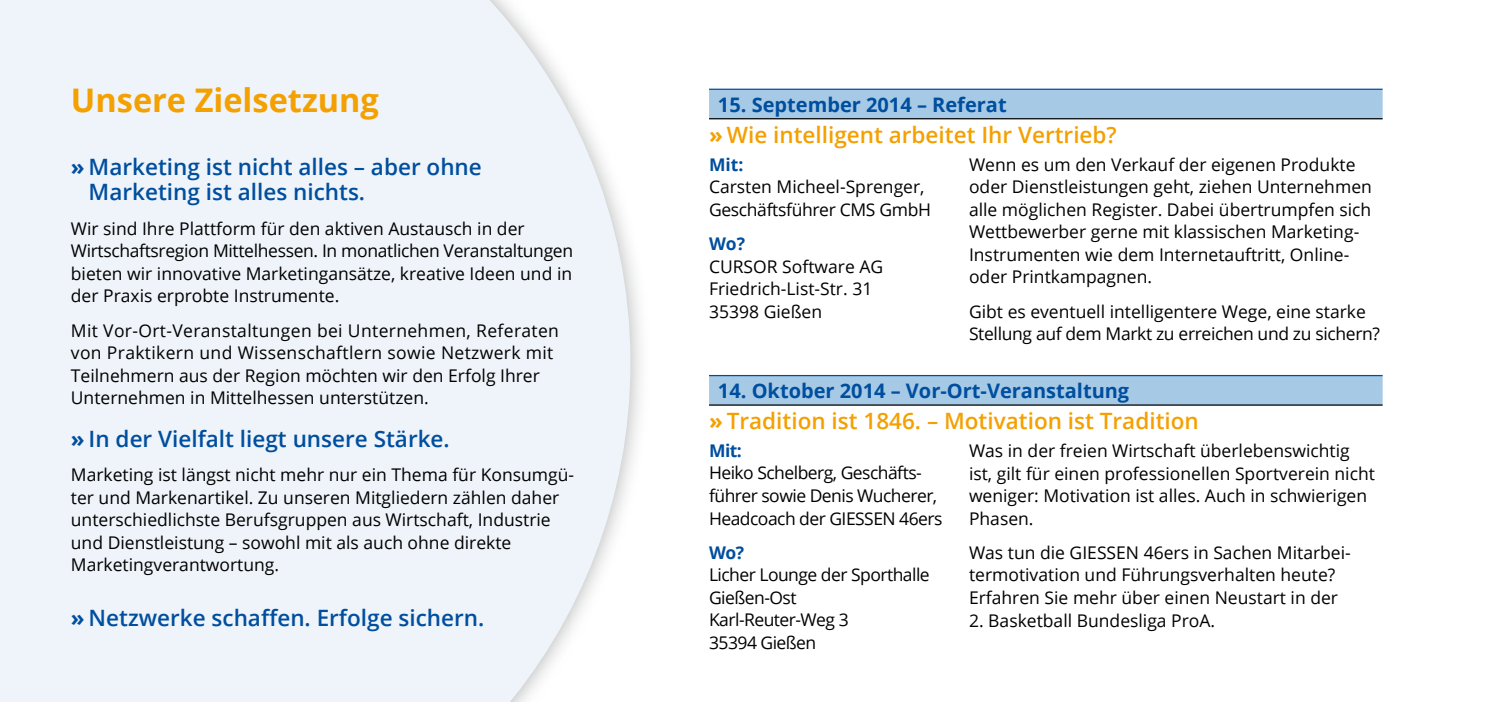
<style>
.page{position:relative;width:1489px;height:702px;background:#fff}
.page>*{position:absolute;margin:0;border:0;box-sizing:border-box;transform-origin:0 0}
.t1{font:700 32.5px "Open Sans";color:#f4a000}
.t2{font:600 22.5px/25px "Open Sans";color:#004e9e}
.t3{font:600 22.5px "Open Sans";color:#f4a000}
.t4{font:700 20px "Open Sans";color:#004e9e}
.t5{font:17.5px/22.5px "Open Sans";color:#000}
.t6{font:17.5px/22.5px "Open Sans";letter-spacing:.02em;color:#000}
.t7{font:17.5px/22.5px "Open Sans";letter-spacing:-.03em;color:#000}
.t8{font:700 17.5px "Open Sans";letter-spacing:-.015em;color:#004e9e}
.s1{font-weight:700}
</style>
<div class="page">
<div style="left:0;top:0;width:630px;height:702px;background:#eef4fa"></div>
<svg style="left:709px;top:90px;width:673px;height:314px"></svg>
<hr style="left:709px;top:89px;width:260px;height:1px;background:#004e9e">
<hr style="left:969px;top:89px;width:413px;height:1px;background:#004e9e">
<hr style="left:709px;top:375px;width:260px;height:1px;background:#004e9e">
<hr style="left:969px;top:375px;width:413px;height:1px;background:#004e9e">
<hr style="left:709px;top:118px;width:260px;height:1px;background:#000">
<hr style="left:969px;top:118px;width:413px;height:1px;background:#000">
<hr style="left:709px;top:404px;width:260px;height:1px;background:#000">
<hr style="left:969px;top:404px;width:413px;height:1px;background:#000">
<h1 class="t1" style="left:71px;top:77px;width:309px">Unsere Zielsetzung</h1>
<p class="t2" style="left:89px;top:154px;width:395px;text-indent:-18px"><span class="s1">»</span> Marketing ist nicht alles – aber ohne<br>Marketing ist alles nichts.</p>
<p class="t5" style="left:71px;top:217px;width:503px">Wir sind Ihre Plattform für den aktiven Austausch in der Wirtschaftsregion Mittelhessen. In monatlichen Veranstaltungen bieten wir innovative Marketingansätze, kreative Ideen und in der Praxis erprobte Instrumente.</p>
<p class="t6" style="left:71px;top:318px;width:489px">Mit Vor-Ort-Veranstaltungen bei Unternehmen, Referaten von Praktikern und Wissenschaftlern sowie Netzwerk mit Teilnehmern aus der Region möchten wir den Erfolg Ihrer Unternehmen in Mittelhessen unterstützen.</p>
<p class="t2" style="left:71px;top:425px;width:380px"><span class="s1">»</span> In der Vielfalt liegt unsere Stärke.</p>
<p class="t5" style="left:71px;top:463px;width:504px">Marketing ist längst nicht mehr nur ein Thema für Konsumgü&shy;ter und Markenartikel. Zu unseren Mitgliedern zählen daher unterschiedlichste Berufsgruppen aus Wirtschaft, Industrie und Dienstleistung – sowohl mit als auch ohne direkte Marketingverantwortung.</p>
<p class="t2" style="left:71px;top:605px;width:415px"><span class="s1">»</span> Netzwerke schaffen. Erfolge sichern.</p>
<p class="t4" style="left:718px;top:90px;width:290px">15. September 2014 – Referat</p>
<p class="t3" style="left:709px;top:119px;width:409px"><span class="s1">»</span> Wie intelligent arbeitet Ihr Vertrieb?</p>
<p class="t8" style="left:709px;top:152px;width:36px">Mit:</p>
<p class="t5" style="left:709px;top:175px;width:223px">Carsten Micheel-Sprenger,<br>Geschäftsführer CMS GmbH</p>
<p class="t8" style="left:709px;top:231px;width:38px">Wo?</p>
<p class="t5" style="left:709px;top:254px;width:176px">CURSOR Software AG<br>Friedrich-List-Str. 31<br>35398 Gießen</p>
<p class="t5" style="left:969px;top:153px;width:404px">Wenn es um den Verkauf der eigenen Produkte oder Dienstleistungen geht, ziehen Unternehmen alle möglichen Register. Dabei übertrumpfen sich Wettbewerber gerne mit klassischen Marketing-Instrumenten wie dem Internetauftritt, Online&shy;oder Printkampagnen.</p>
<p class="t5" style="left:969px;top:299px;width:412px">Gibt es eventuell intelligentere Wege, eine starke<br>Stellung auf dem Markt zu erreichen und zu sichern?</p>
<p class="t4" style="left:718px;top:376px;width:413px">14. Oktober 2014 – Vor-Ort-Veranstaltung</p>
<p class="t3" style="left:709px;top:406px;width:491px"><span class="s1">»</span> Tradition ist 1846. – Motivation ist Tradition</p>
<p class="t8" style="left:709px;top:438px;width:34px">Mit:</p>
<p class="t7" style="left:709px;top:461px;width:235px">Heiko Schelberg, Geschäfts&shy;führer sowie Denis Wucherer,<br>Headcoach der GIESSEN 46ers</p>
<p class="t8" style="left:709px;top:540px;width:37px">Wo?</p>
<p class="t7" style="left:709px;top:563px;width:222px">Licher Lounge der Sporthalle<br>Gießen-Ost<br>Karl-Reuter-Weg 3<br>35394 Gießen</p>
<p class="t5" style="left:969px;top:439px;width:407px">Was in der freien Wirtschaft überlebenswichtig ist, gilt für einen professionellen Sportverein nicht weniger: Motivation ist alles. Auch in schwierigen Phasen.</p>
<p class="t5" style="left:969px;top:541px;width:383px">Was tun die GIESSEN 46ers in Sachen Mitarbei&shy;termotivation und Führungsverhalten heute?<br>Erfahren Sie mehr über einen Neustart in der</p>
<p class="t5" style="left:969px;top:608px;width:248px">2. Basketball Bundesliga ProA.</p>
</div>
